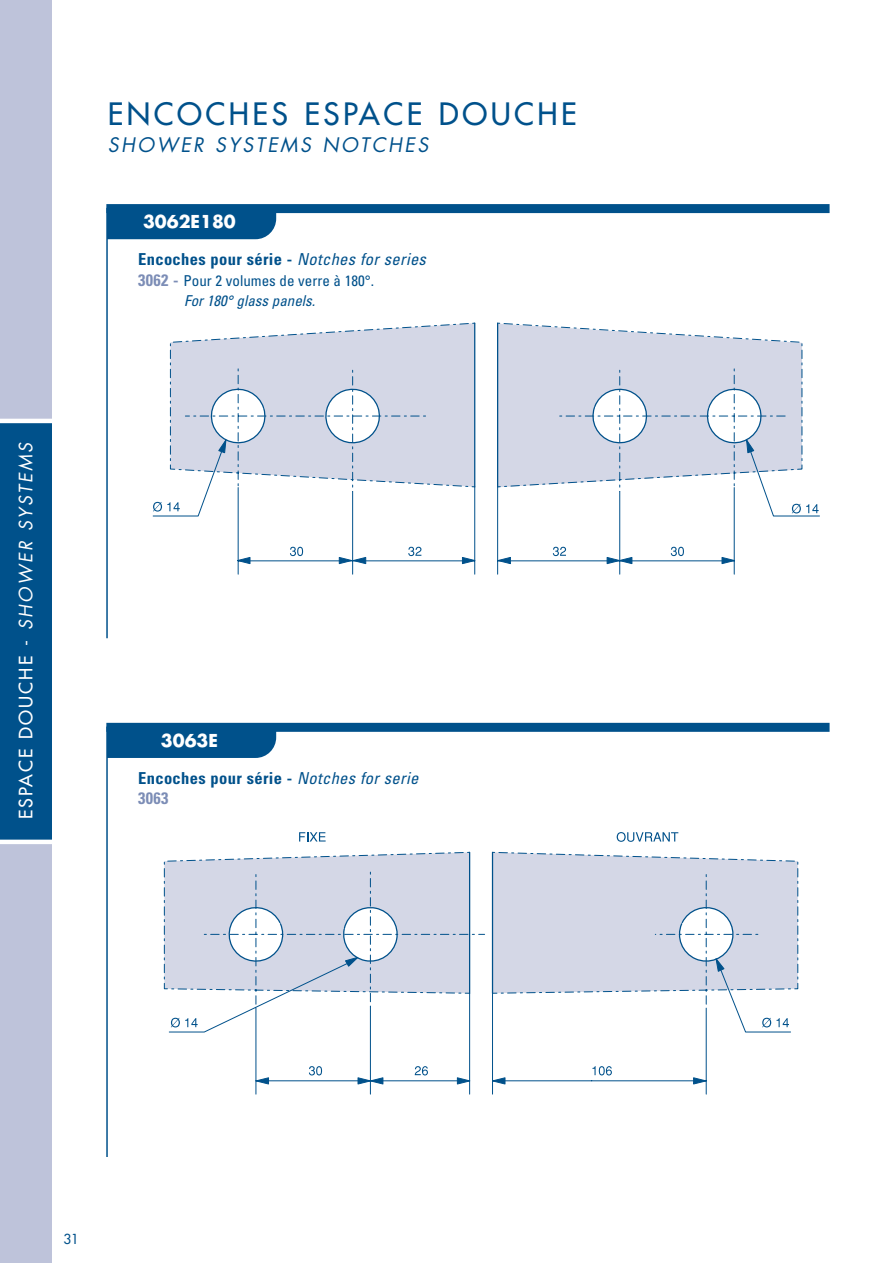
<style>
.page{position:relative;width:893px;height:1263px;background:#fff}
.page>*{position:absolute;margin:0;border:0;box-sizing:border-box;transform-origin:0 0}
.t1{font:30px "Futura";letter-spacing:.115em;color:#00518b}
.t2{font:italic 19.5px "Futura";letter-spacing:.125em;color:#00518b}
.t3{font:18px "Futura";letter-spacing:.115em;color:#fff}
.t4{font:700 17.4px "Futura";color:#fff}
.t5{font:700 condensed 16.5px/20.5px "Univers";letter-spacing:.02em;color:#00518b}
.t6{font:condensed 15px/20.5px "Univers";color:#00518b}
.t7{font:13.5px "Futura";color:#00518b}
.s1{font-style:italic}
.s2{font-weight:400;font-style:italic}
.s3{font-weight:700;font-size:16.5px;color:#7c8db6}
.s4{color:#7c8db6}
</style>
<div class="page">
<div style="left:0;top:0;width:51px;height:421px;background:#bec3da"></div>
<div style="left:0;top:421px;width:51px;height:421px;background:#00518b"></div>
<div style="left:0;top:842px;width:51px;height:421px;background:#bec3da"></div>
<hr style="left:0;top:840px;width:56px;height:4px;background:#fff">
<hr style="left:0;top:419px;width:55px;height:4px;background:#fff">
<hr style="left:106px;top:208px;width:2px;height:430px;background:#00518b">
<div style="left:106px;top:204px;width:723px;height:9px;background:#00518b"></div>
<div style="left:108px;top:213px;width:168px;height:26px;background:#00518b"></div>
<svg style="left:152px;top:439px;width:668px;height:136px"></svg>
<svg style="left:170px;top:322px;width:632px;height:170px"></svg>
<hr style="left:497px;top:323px;width:1px;height:164px;background:#00518b">
<hr style="left:474px;top:323px;width:1px;height:164px;background:#00518b">
<svg style="left:462px;top:557px;width:13px;height:7px"></svg>
<svg style="left:721px;top:557px;width:14px;height:7px"></svg>
<svg style="left:704px;top:385px;width:61px;height:68px"></svg>
<svg style="left:208px;top:386px;width:60px;height:67px"></svg>
<svg style="left:607px;top:557px;width:25px;height:7px"></svg>
<svg style="left:497px;top:557px;width:13px;height:7px"></svg>
<svg style="left:339px;top:557px;width:27px;height:7px"></svg>
<svg style="left:237px;top:557px;width:13px;height:7px"></svg>
<svg style="left:153px;top:502px;width:27px;height:10px"></svg>
<svg style="left:290px;top:547px;width:13px;height:9px"></svg>
<svg style="left:408px;top:547px;width:13px;height:9px"></svg>
<svg style="left:553px;top:547px;width:13px;height:9px"></svg>
<svg style="left:670px;top:547px;width:14px;height:9px"></svg>
<svg style="left:791px;top:504px;width:9px;height:10px"></svg>
<svg style="left:806px;top:504px;width:12px;height:9px"></svg>
<hr style="left:106px;top:727px;width:2px;height:430px;background:#00518b">
<div style="left:106px;top:723px;width:723px;height:9px;background:#00518b"></div>
<div style="left:108px;top:732px;width:168px;height:26px;background:#00518b"></div>
<svg style="left:169px;top:1009px;width:622px;height:86px"></svg>
<svg style="left:251px;top:852px;width:547px;height:157px"></svg>
<hr style="left:469px;top:852px;width:1px;height:141px;background:#00518b">
<svg style="left:255px;top:1078px;width:14px;height:6px"></svg>
<svg style="left:164px;top:852px;width:305px;height:141px;background:#d2d8e6"></svg>
<svg style="left:492px;top:852px;width:305px;height:141px;background:#d0d6e5"></svg>
<svg style="left:492px;top:1078px;width:13px;height:6px"></svg>
<svg style="left:693px;top:1078px;width:13px;height:6px"></svg>
<svg style="left:457px;top:1078px;width:13px;height:6px"></svg>
<svg style="left:358px;top:1078px;width:25px;height:6px"></svg>
<svg style="left:171px;top:1018px;width:27px;height:9px"></svg>
<svg style="left:762px;top:1018px;width:27px;height:9px"></svg>
<svg style="left:309px;top:1066px;width:13px;height:9px"></svg>
<svg style="left:299px;top:832px;width:26px;height:10px"></svg>
<svg style="left:616px;top:832px;width:62px;height:10px"></svg>
<svg style="left:592px;top:1066px;width:20px;height:9px"></svg>
<svg style="left:415px;top:1066px;width:13px;height:9px"></svg>
<p class="t3" style="left:17px;top:819px;width:379px;rotate:-90deg">ESPACE DOUCHE - <span class="s1">SHOWER SYSTEMS</span></p>
<h1 class="t1" style="left:108px;top:99px;width:470px">ENCOCHES ESPACE DOUCHE</h1>
<p class="t2" style="left:108px;top:136px;width:322px">SHOWER SYSTEMS NOTCHES</p>
<p class="t4" style="left:143px;top:214px;width:94px">3062E180</p>
<p class="t5" style="left:138px;top:251px;width:289px">Encoches pour série - <span class="s2">Notches for series</span></p>
<p class="t6" style="left:184px;top:271px;width:191px;text-indent:-46px"><span class="s3">3062 -</span> Pour 2 volumes de verre à 180°.<br><span class="s1">For 180° glass panels.</span></p>
<p class="t4" style="left:161px;top:733px;width:59px">3063E</p>
<p class="t5" style="left:138px;top:769px;width:281px">Encoches pour série - <span class="s2">Notches for serie<br></span><span class="s4">3063</span></p>
<p class="t7" style="left:63px;top:1232px;width:17px">31</p>
</div>
